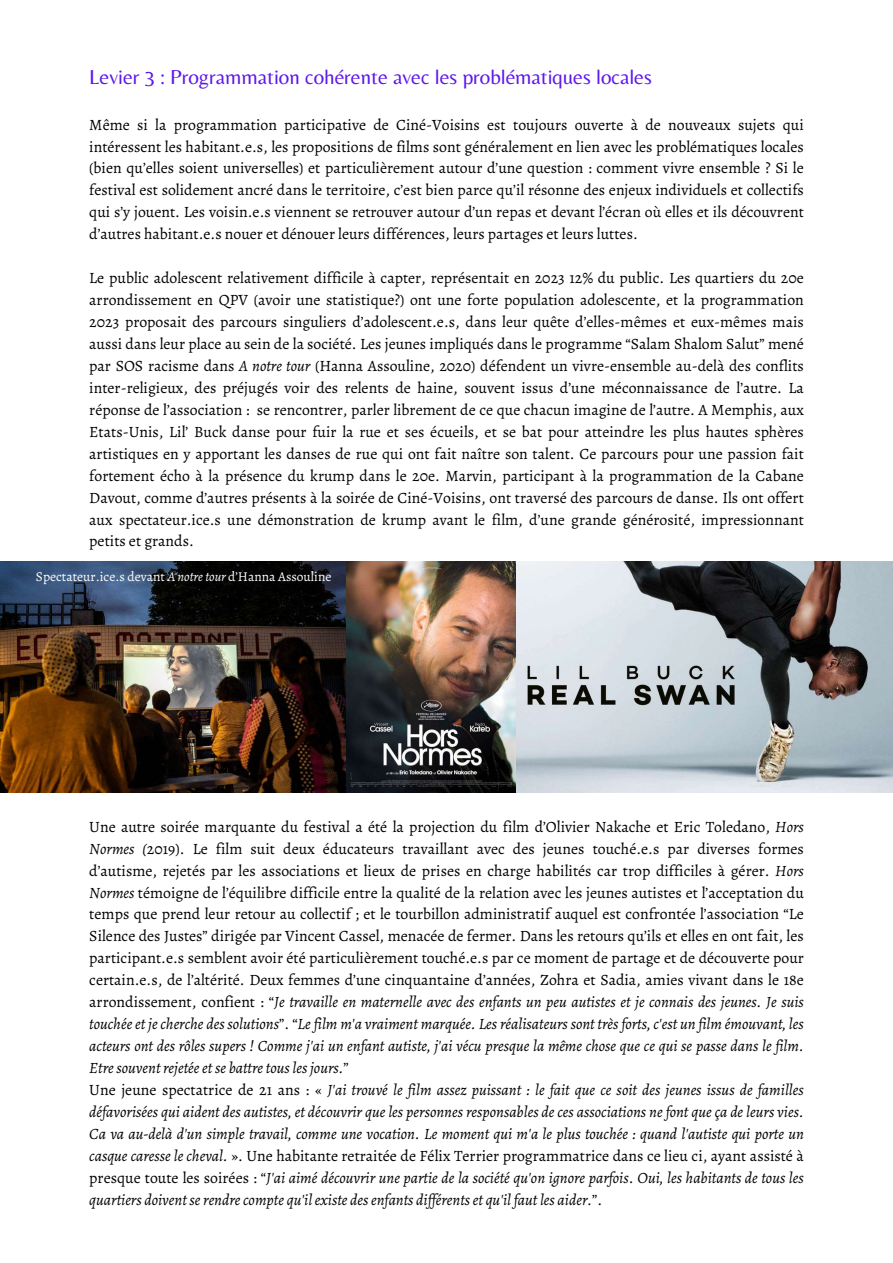
<style>
.page{position:relative;width:893px;height:1263px;background:#fff}
.page>*{position:absolute;margin:0;border:0;box-sizing:border-box;transform-origin:0 0}
.t1{font:21px "Belleza";color:#5e17eb}
.t2{font:15.75px/21.9px "Alegreya";color:#000;text-align:justify}
.t3{font:13.5px "Alegreya";color:#fff}
.s1{font-style:italic}
</style>
<div class="page">
<img style="left:0;top:562px;width:893px;height:230px">
<h1 class="t1" style="left:89px;top:64px;width:564px">Levier 3 : Programmation cohérente avec les problématiques locales</h1>
<p class="t2" style="left:89px;top:113px;width:716px">Même si la programmation participative de Ciné-Voisins est toujours ouverte à de nouveaux sujets qui intéressent les habitant.e.s, les propositions de films sont généralement en lien avec les problématiques locales (bien qu’elles soient universelles) et particulièrement autour d’une question : comment vivre ensemble ? Si le festival est solidement ancré dans le territoire, c’est bien parce qu’il résonne des enjeux individuels et collectifs qui s’y jouent. Les voisin.e.s viennent se retrouver autour d’un repas et devant l’écran où elles et ils découvrent d’autres habitant.e.s nouer et dénouer leurs différences, leurs partages et leurs luttes.</p>
<p class="t2" style="left:89px;top:267px;width:716px">Le public adolescent relativement difficile à capter, représentait en 2023 12% du public. Les quartiers du 20e arrondissement en QPV (avoir une statistique?) ont une forte population adolescente, et la programmation 2023 proposait des parcours singuliers d’adolescent.e.s, dans leur quête d’elles-mêmes et eux-mêmes mais aussi dans leur place au sein de la société. Les jeunes impliqués dans le programme “Salam Shalom Salut” mené par SOS racisme dans <span class="s1">A notre tour</span> (Hanna Assouline, 2020) défendent un vivre-ensemble au-delà des conflits inter-religieux, des préjugés voir des relents de haine, souvent issus d’une méconnaissance de l’autre. La réponse de l’association : se rencontrer, parler librement de ce que chacun imagine de l’autre. A Memphis, aux Etats-Unis, Lil’ Buck danse pour fuir la rue et ses écueils, et se bat pour atteindre les plus hautes sphères artistiques en y apportant les danses de rue qui ont fait naître son talent. Ce parcours pour une passion fait fortement écho à la présence du krump dans le 20e. Marvin, participant à la programmation de la Cabane Davout, comme d’autres présents à la soirée de Ciné-Voisins, ont traversé des parcours de danse. Ils ont offert aux spectateur.ice.s une démonstration de krump avant le film, d’une grande générosité, impressionnant petits et grands.</p>
<p class="t3" style="left:36px;top:568px;width:297px">Spectateur.ice.s devant <span class="s1">A notre tour</span> d’Hanna Assouline</p>
<p class="t2" style="left:89px;top:815px;width:716px;text-align:left">Une autre soirée marquante du festival a été la projection du film d’Olivier Nakache et Eric Toledano, <span class="s1">Hors Normes (</span>2019). Le film suit deux éducateurs travaillant avec des jeunes touché.e.s par diverses formes d’autisme, rejetés par les associations et lieux de prises en charge habilités car trop difficiles à gérer. <span class="s1">Hors Normes</span> témoigne de l’équilibre difficile entre la qualité de la relation avec les jeunes autistes et l’acceptation du temps que prend leur retour au collectif ; et le tourbillon administratif auquel est confrontée l’association “Le Silence des Justes” dirigée par Vincent Cassel, menacée de fermer. Dans les retours qu’ils et elles en ont fait, les participant.e.s semblent avoir été particulièrement touché.e.s par ce moment de partage et de découverte pour certain.e.s, de l’altérité. Deux femmes d’une cinquantaine d’années, Zohra et Sadia, amies vivant dans le 18e arrondissement, confient : “<span class="s1">Je travaille en maternelle avec des enfants un peu autistes et je connais des jeunes. Je suis touchée et je cherche des solutions</span>”. “<span class="s1">Le film m'a vraiment marquée. Les réalisateurs sont très forts, c'est un film émouvant, les acteurs ont des rôles supers ! Comme j'ai un enfant autiste, j'ai vécu presque la même chose que ce qui se passe dans le film.<br>Etre souvent rejetée et se battre tous les jours.</span>”<br>Une jeune spectatrice de 21 ans : « <span class="s1">J'ai trouvé le film assez puissant : le fait que ce soit des jeunes issus de familles défavorisées qui aident des autistes, et découvrir que les personnes responsables de ces associations ne font que ça de leurs vies.<br>Ca va au-delà d'un simple travail, comme une vocation. Le moment qui m'a le plus touchée : quand l'autiste qui porte un casque caresse le cheval.</span> ». Une habitante retraitée de Félix Terrier programmatrice dans ce lieu ci, ayant assisté à presque toute les soirées : “<span class="s1">J'ai aimé découvrir une partie de la société qu'on ignore parfois</span>. <span class="s1">Oui, les habitants de tous les quartiers doivent se rendre compte qu'il existe des enfants dif érents et qu'il faut les aider.</span>”.</p>
</div>
